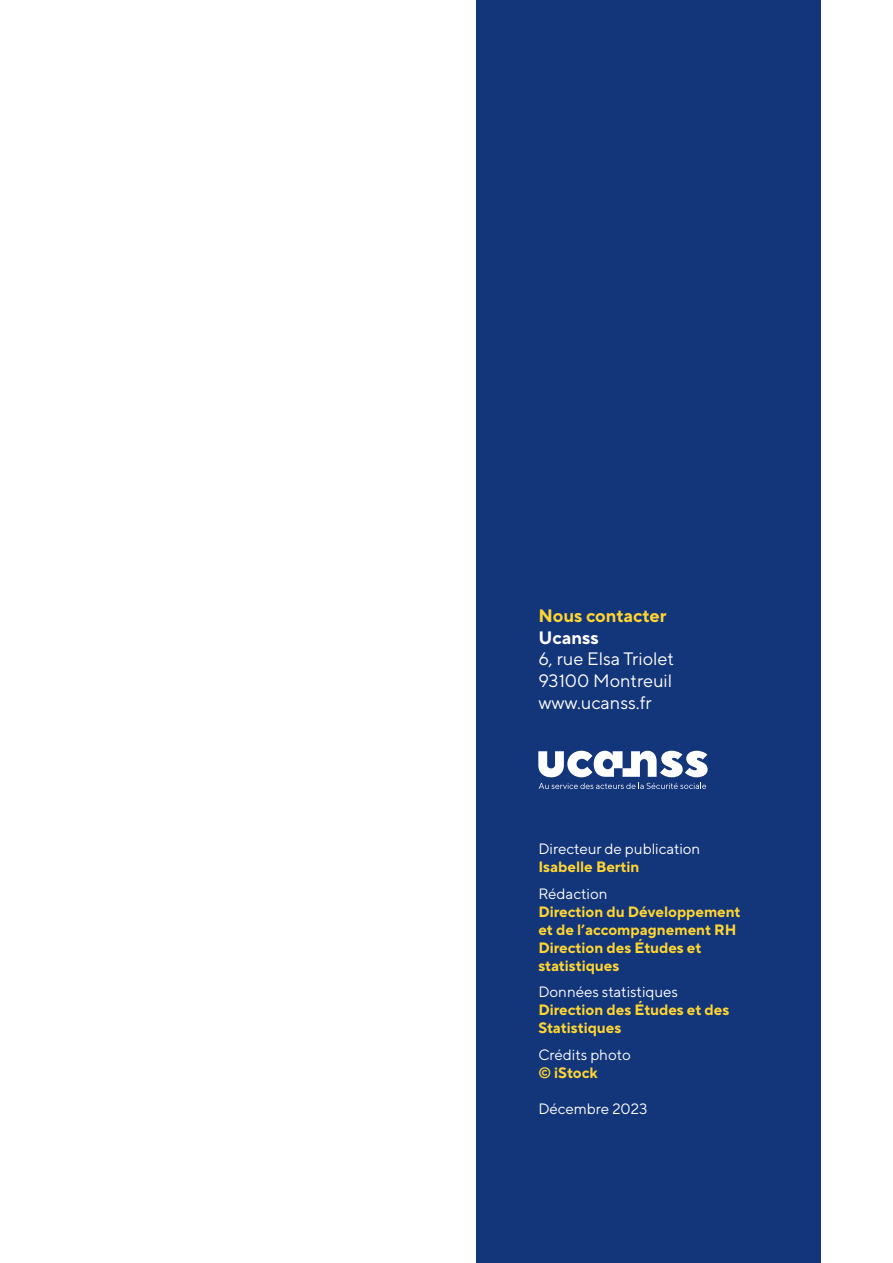
<style>
.page{position:relative;width:893px;height:1263px;background:#fff}
.page>*{position:absolute;margin:0;border:0;box-sizing:border-box;transform-origin:0 0}
.index1{font:18px "TT Norms Pro";color:#fff}
.index1-2{font:700 18px "TT Norms Pro";color:#ffd631}
.index1-3{font:700 18px "TT Norms Pro";color:#fff}
.index1-4{font:700 15px "TT Norms Pro";color:#ffd631}
.index1-5{font:15px "TT Norms Pro";color:#fff}
</style>
<div class="page">
<div style="left:476px;top:0;width:345px;height:1263px;background:#13357a"></div>
<svg style="left:538px;top:751px;width:170px;height:26px"></svg>
<svg style="left:539px;top:783px;width:167px;height:6px"></svg>
<p class="index1-2" style="left:538px;top:602px;width:130px">Nous contacter</p>
<p class="index1-3" style="left:538px;top:624px;width:62px">Ucanss</p>
<p class="index1" style="left:538px;top:646px;width:137px">6, rue Elsa Triolet</p>
<p class="index1" style="left:538px;top:667px;width:135px">93100 Montreuil</p>
<p class="index1" style="left:538px;top:689px;width:115px">www.ucanss.fr</p>
<p class="index1-5" style="left:538px;top:838px;width:163px">Directeur de publication</p>
<p class="index1-4" style="left:538px;top:856px;width:103px">Isabelle Bertin</p>
<p class="index1-5" style="left:538px;top:882px;width:71px">Rédaction</p>
<p class="index1-4" style="left:538px;top:900px;width:204px">Direction du Développement</p>
<p class="index1-4" style="left:538px;top:918px;width:200px">et de l’accompagnement RH</p>
<p class="index1-4" style="left:538px;top:936px;width:165px">Direction des Études et</p>
<p class="index1-4" style="left:538px;top:954px;width:82px">statistiques</p>
<p class="index1-5" style="left:538px;top:981px;width:141px">Données statistiques</p>
<p class="index1-4" style="left:538px;top:999px;width:192px">Direction des Études et des</p>
<p class="index1-4" style="left:538px;top:1017px;width:84px">Statistiques</p>
<p class="index1-5" style="left:538px;top:1043px;width:94px">Crédits photo</p>
<p class="index1-4" style="left:538px;top:1061px;width:61px">© iStock</p>
<p class="index1-5" style="left:538px;top:1097px;width:111px">Décembre 2023</p>
</div>
